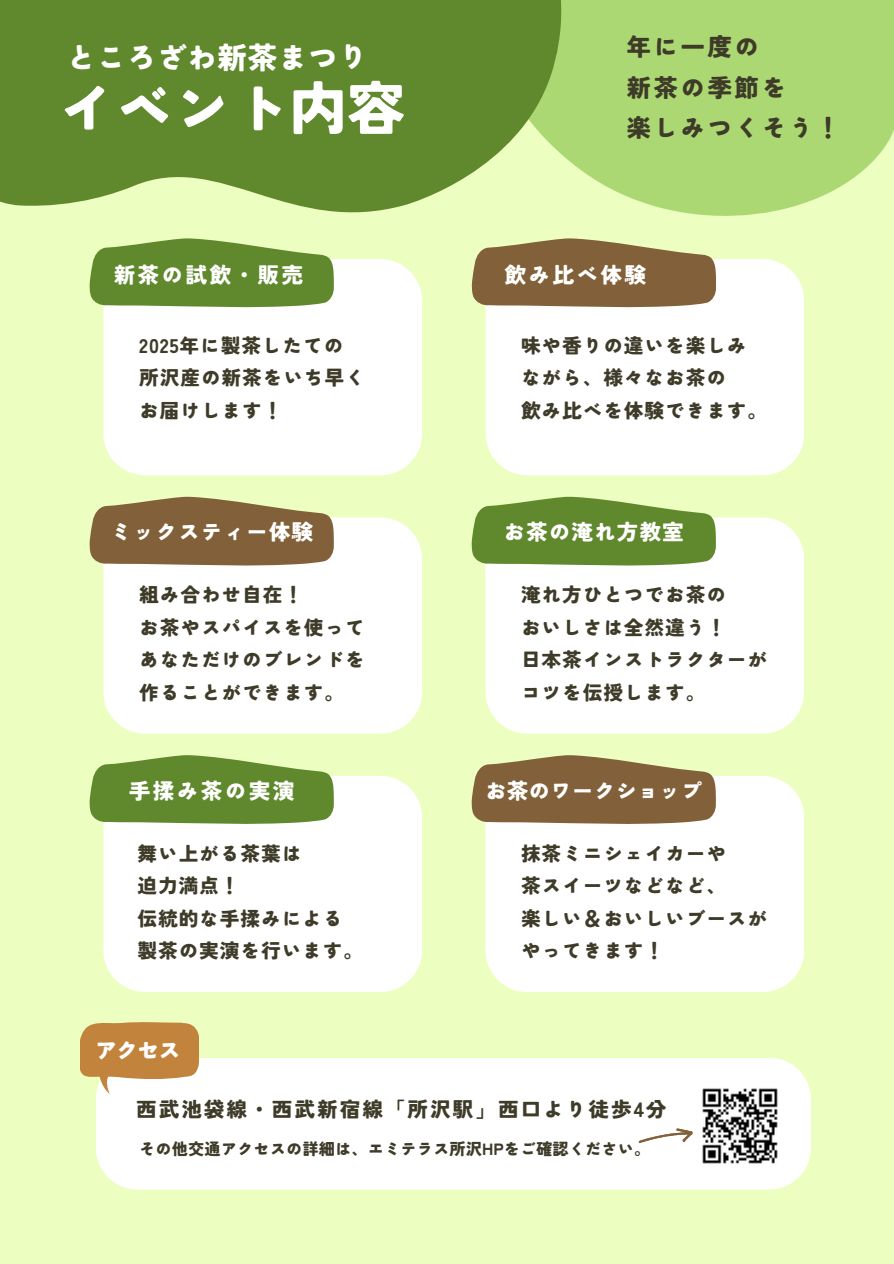
<style>
.page{position:relative;width:894px;height:1264px;background:#fff}
.page>*{position:absolute;margin:0;border:0;box-sizing:border-box;transform-origin:0 0}
.t1{font:900 57.9px "Tsunagi Gothic";color:#fff}
.t2{font:900 30.15px "Tsunagi Gothic";color:#fff}
.t3{font:900 24.75px/40.5px "Tsunagi Gothic";letter-spacing:.095em;color:#3e3b29}
.t4{font:900 23.1px "Tsunagi Gothic";color:#fff}
.t5{font:900 21.75px "Tsunagi Gothic";letter-spacing:.045em;color:#fff}
.t6{font:900 21.75px "Tsunagi Gothic";color:#fff}
.t7{font:900 21.75px "Tsunagi Gothic";letter-spacing:.105em;color:#fff}
.t8{font:900 20.55px "Tsunagi Gothic";letter-spacing:.095em;color:#3e3b29}
.t9{font:900 19.8px/32.7px "Tsunagi Gothic";letter-spacing:.045em;color:#3e3b29}
.t10{font:900 16.2px "Tsunagi Gothic";letter-spacing:.005em;color:#3e3b29}
</style>
<div class="page">
<div style="left:0;top:0;width:893px;height:1263px;background:#edffc0"></div>
<svg style="left:675px;top:0;width:218px;height:334px;fill:#acd874"></svg>
<svg style="left:0;top:0;width:675px;height:442px;fill:#60882d"></svg>
<div style="left:103px;top:259px;width:318px;height:216px;background:#fff"></div>
<svg style="left:89px;top:238px;width:244px;height:71px;background:#789c48"></svg>
<div style="left:485px;top:259px;width:318px;height:216px;background:#fff"></div>
<svg style="left:471px;top:238px;width:244px;height:71px;background:#947b53"></svg>
<div style="left:103px;top:517px;width:318px;height:216px;background:#fff"></div>
<svg style="left:89px;top:497px;width:244px;height:70px;background:#937951"></svg>
<div style="left:103px;top:776px;width:318px;height:216px;background:#fff"></div>
<svg style="left:89px;top:755px;width:244px;height:70px;background:#769a46"></svg>
<div style="left:485px;top:517px;width:318px;height:216px;background:#fff"></div>
<svg style="left:471px;top:497px;width:244px;height:70px;background:#769a46"></svg>
<div style="left:485px;top:776px;width:318px;height:216px;background:#fff"></div>
<svg style="left:471px;top:755px;width:244px;height:70px;background:#937951"></svg>
<div style="left:96px;top:1057px;width:714px;height:132px;background:#fff"></div>
<img style="left:693px;top:1080px;width:92px;height:91px">
<svg style="left:80px;top:1022px;width:118px;height:72px;background:#cfa268"></svg>
<svg style="left:637px;top:1125px;width:56px;height:24px"></svg>
<p class="t2" style="left:66px;top:42px;width:304px">ところざわ新茶まつり</p>
<p class="t1" style="left:58px;top:79px;width:349px">イベント内容</p>
<p class="t5" style="left:114px;top:264px;width:191px">新茶の試飲・販売</p>
<p class="t9" style="left:139px;top:329px;width:227px">2025年に製茶したての所沢産の新茶をいち早くお届けします！</p>
<h3 class="t5" style="left:110px;top:520px;width:204px">ミックスティー体験</h3>
<h3 class="t9" style="left:139px;top:578px;width:227px">組み合わせ自在！<br>お茶やスパイスを使ってあなただけのブレンドを作ることができます。</h3>
<h3 class="t7" style="left:129px;top:779px;width:167px">手揉み茶の実演</h3>
<h3 class="t9" style="left:137px;top:836px;width:227px">舞い上がる茶葉は<br>迫力満点！<br>伝統的な手揉みによる製茶の実演を行います。</h3>
<h1 class="t3" style="left:626px;top:27px;width:215px">年に一度の<br>新茶の季節を<br>楽しみつくそう！</h1>
<h2 class="t5" style="left:504px;top:264px;width:143px">飲み比べ体験</h2>
<p class="t9" style="left:521px;top:329px;width:248px">味や香りの違いを楽しみながら、様々なお茶の<br>飲み比べを体験できます。</p>
<p class="t5" style="left:503px;top:520px;width:182px">お茶の淹れ方教室</p>
<h3 class="t9" style="left:521px;top:578px;width:248px">淹れ方ひとつでお茶の<br>おいしさは全然違う！<br>日本茶インストラクターがコツを伝授します。</h3>
<h3 class="t6" style="left:485px;top:779px;width:219px">お茶のワークショップ</h3>
<p class="t9" style="left:521px;top:836px;width:248px">抹茶ミニシェイカーや<br>茶スイーツなどなど、<br>楽しい＆おいしいブースがやってきます！</p>
<h3 class="t4" style="left:94px;top:1038px;width:88px">アクセス</h3>
<h3 class="t8" style="left:136px;top:1098px;width:532px">西武池袋線・西武新宿線「所沢駅」西口より徒歩4分</h3>
<p class="t10" style="left:139px;top:1141px;width:512px">その他交通アクセスの詳細は、エミテラス所沢HPをご確認ください。</p>
</div>
